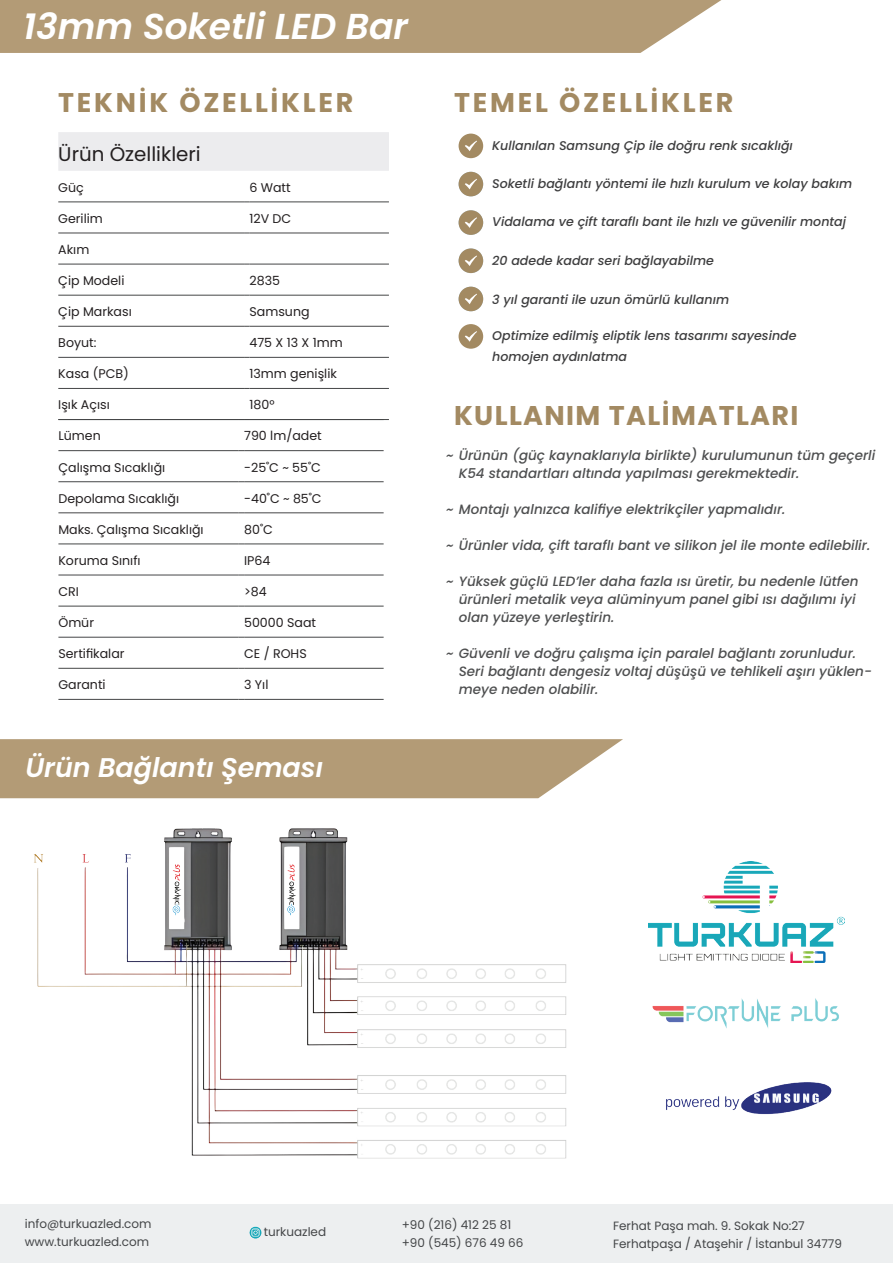
<style>
.page{position:relative;width:893px;height:1263px;background:#fff}
.page>*{position:absolute;margin:0;border:0;box-sizing:border-box;transform-origin:0 0}
.t1{font:italic 600 36px "Poppins";color:#fff}
.t2{font:700 27px "Poppins";letter-spacing:.1em;color:#a38a62}
.t3{font:700 27px "Poppins";letter-spacing:.05em;color:#a38a62}
.t4{font:italic 600 27px "Poppins";color:#fff}
.t5{font:19.8px "Poppins";color:#231f20}
.t6{font:italic 500 13.5px/18px "Poppins";color:#4e4f50}
.t7{font:12.6px "Poppins";color:#231f20}
.t8{font:italic 500 12.6px/21.6px "Poppins";color:#3e3e3f}
.t9{font:12px/18px "Poppins";color:#444648}
</style>
<div class="page">
<div style="left:0;top:1205px;width:893px;height:58px;background:#edeff0"></div>
<svg style="left:0;top:739px;width:623px;height:59px;background:#b8a17f"></svg>
<div style="left:58px;top:132px;width:331px;height:39px;background:#ececee"></div>
<hr style="left:58px;top:201px;width:186px;height:1px;background:#454647">
<hr style="left:249px;top:201px;width:140px;height:1px;background:#454647">
<hr style="left:58px;top:233px;width:186px;height:1px;background:#454647">
<hr style="left:249px;top:233px;width:140px;height:1px;background:#454647">
<hr style="left:58px;top:264px;width:186px;height:1px;background:#454647">
<hr style="left:249px;top:264px;width:140px;height:1px;background:#454647">
<hr style="left:58px;top:295px;width:186px;height:1px;background:#454647">
<hr style="left:249px;top:295px;width:140px;height:1px;background:#454647">
<hr style="left:58px;top:326px;width:186px;height:1px;background:#454647">
<hr style="left:249px;top:326px;width:140px;height:1px;background:#454647">
<hr style="left:58px;top:357px;width:186px;height:1px;background:#454647">
<hr style="left:249px;top:357px;width:140px;height:1px;background:#454647">
<hr style="left:58px;top:388px;width:186px;height:1px;background:#454647">
<hr style="left:249px;top:388px;width:140px;height:1px;background:#454647">
<hr style="left:249px;top:419px;width:140px;height:1px;background:#454647">
<hr style="left:58px;top:419px;width:181px;height:1px;background:#454647">
<hr style="left:244px;top:419px;width:140px;height:1px;background:#454647">
<hr style="left:58px;top:450px;width:181px;height:1px;background:#454647">
<hr style="left:244px;top:450px;width:140px;height:1px;background:#454647">
<hr style="left:58px;top:481px;width:181px;height:1px;background:#454647">
<hr style="left:244px;top:481px;width:140px;height:1px;background:#454647">
<hr style="left:58px;top:512px;width:181px;height:1px;background:#454647">
<hr style="left:244px;top:512px;width:140px;height:1px;background:#454647">
<hr style="left:58px;top:543px;width:181px;height:1px;background:#454647">
<hr style="left:244px;top:543px;width:140px;height:1px;background:#454647">
<hr style="left:58px;top:574px;width:181px;height:1px;background:#454647">
<hr style="left:244px;top:574px;width:140px;height:1px;background:#454647">
<hr style="left:58px;top:606px;width:181px;height:1px;background:#454647">
<hr style="left:244px;top:606px;width:140px;height:1px;background:#454647">
<hr style="left:58px;top:637px;width:181px;height:1px;background:#454647">
<hr style="left:244px;top:637px;width:140px;height:1px;background:#454647">
<hr style="left:58px;top:668px;width:181px;height:1px;background:#454647">
<hr style="left:244px;top:668px;width:140px;height:1px;background:#454647">
<hr style="left:58px;top:699px;width:181px;height:1px;background:#454647">
<hr style="left:244px;top:699px;width:140px;height:1px;background:#454647">
<div style="left:459px;top:134px;width:24px;height:24px;background:#a38a62;border-radius:50%"></div>
<svg style="left:465px;top:141px;width:12px;height:10px"></svg>
<div style="left:459px;top:172px;width:24px;height:24px;background:#a38a62;border-radius:50%"></div>
<svg style="left:465px;top:179px;width:12px;height:10px"></svg>
<div style="left:459px;top:210px;width:24px;height:25px;background:#a38a62;border-radius:50%"></div>
<svg style="left:465px;top:217px;width:12px;height:11px"></svg>
<div style="left:459px;top:248px;width:24px;height:25px;background:#a38a62;border-radius:50%"></div>
<svg style="left:465px;top:255px;width:12px;height:11px"></svg>
<div style="left:459px;top:287px;width:24px;height:24px;background:#a38a62;border-radius:50%"></div>
<svg style="left:465px;top:294px;width:12px;height:10px"></svg>
<div style="left:459px;top:324px;width:24px;height:25px;background:#a38a62;border-radius:50%"></div>
<svg style="left:465px;top:331px;width:12px;height:11px"></svg>
<img style="left:249px;top:1226px;width:13px;height:13px">
<img style="left:34px;top:828px;width:533px;height:331px">
<div style="left:0;top:0;width:721px;height:53px;background:#b39b76"></div>
<img style="left:652px;top:998px;width:187px;height:31px">
<img style="left:649px;top:861px;width:196px;height:101px">
<img style="left:666px;top:1082px;width:166px;height:32px">
<h1 class="t1" style="left:23px;top:6px;width:386px">13mm Soketli LED Bar</h1>
<h2 class="t2" style="left:58px;top:87px;width:296px">TEKNİK ÖZELLİKLER</h2>
<h3 class="t5" style="left:58px;top:142px;width:144px">Ürün Özellikleri</h3>
<p class="t7" style="left:58px;top:180px;width:27px">Güç</p>
<p class="t7" style="left:249px;top:180px;width:43px">6 Watt</p>
<p class="t7" style="left:58px;top:211px;width:46px">Gerilim</p>
<p class="t7" style="left:249px;top:211px;width:43px">12V DC</p>
<p class="t7" style="left:58px;top:242px;width:33px">Akım</p>
<p class="t7" style="left:58px;top:273px;width:68px">Çip Modeli</p>
<p class="t7" style="left:249px;top:273px;width:32px">2835</p>
<p class="t7" style="left:58px;top:304px;width:75px">Çip Markası</p>
<p class="t7" style="left:249px;top:304px;width:62px">Samsung</p>
<p class="t7" style="left:58px;top:335px;width:40px">Boyut:</p>
<p class="t7" style="left:249px;top:335px;width:95px">475 X 13 X 1mm</p>
<p class="t7" style="left:58px;top:366px;width:72px">Kasa (PCB)</p>
<p class="t7" style="left:249px;top:366px;width:89px">13mm genişlik</p>
<p class="t7" style="left:58px;top:398px;width:53px">Işık Açısı</p>
<p class="t7" style="left:249px;top:398px;width:27px">180°</p>
<p class="t7" style="left:58px;top:429px;width:44px">Lümen</p>
<p class="t7" style="left:244px;top:429px;width:79px">790 lm/adet</p>
<p class="t7" style="left:58px;top:460px;width:108px">Çalışma Sıcaklığı</p>
<p class="t7" style="left:244px;top:460px;width:78px">-25˚C ~ 55˚C</p>
<p class="t7" style="left:58px;top:491px;width:122px">Depolama Sıcaklığı</p>
<p class="t7" style="left:244px;top:491px;width:79px">-40˚C ~ 85˚C</p>
<p class="t7" style="left:58px;top:522px;width:147px">Maks. Çalışma Sıcaklığı</p>
<p class="t7" style="left:244px;top:522px;width:30px">80˚C</p>
<p class="t7" style="left:58px;top:553px;width:84px">Koruma Sınıfı</p>
<p class="t7" style="left:244px;top:553px;width:28px">IP64</p>
<p class="t7" style="left:58px;top:584px;width:22px">CRI</p>
<p class="t7" style="left:244px;top:584px;width:24px">&gt;84</p>
<p class="t7" style="left:58px;top:615px;width:37px">Ömür</p>
<p class="t7" style="left:244px;top:615px;width:73px">50000 Saat</p>
<p class="t7" style="left:58px;top:646px;width:68px">Sertifikalar</p>
<p class="t7" style="left:244px;top:646px;width:64px">CE / ROHS</p>
<p class="t7" style="left:58px;top:677px;width:49px">Garanti</p>
<p class="t7" style="left:244px;top:677px;width:26px">3 Yıl</p>
<h2 class="t4" style="left:25px;top:752px;width:300px">Ürün Bağlantı Şeması</h2>
<h2 class="t2" style="left:454px;top:87px;width:281px">TEMEL ÖZELLİKLER</h2>
<p class="t8" style="left:492px;top:134px;width:302px">Kullanılan Samsung Çip ile doğru renk sıcaklığı</p>
<p class="t8" style="left:492px;top:173px;width:361px">Soketli bağlantı yöntemi ile hızlı kurulum ve kolay bakım</p>
<p class="t8" style="left:492px;top:211px;width:355px">Vidalama ve çift taraflı bant ile hızlı ve güvenilir montaj</p>
<p class="t8" style="left:492px;top:250px;width:223px">20 adede kadar seri bağlayabilme</p>
<p class="t8" style="left:492px;top:289px;width:238px">3 yıl garanti ile uzun ömürlü kullanım</p>
<p class="t8" style="left:492px;top:325px;width:306px">Optimize edilmiş eliptik lens tasarımı sayesinde homojen aydınlatma</p>
<h2 class="t3" style="left:454px;top:400px;width:346px">KULLANIM TALİMATLARI</h2>
<p class="t6" style="left:459px;top:446px;width:418px;text-indent:-13px">~ Ürünün (güç kaynaklarıyla birlikte) kurulumunun tüm geçerli<br>K54 standartları altında yapılması gerekmektedir.</p>
<p class="t6" style="left:446px;top:500px;width:341px">~ Montajı yalnızca kalifiye elektrikçiler yapmalıdır.</p>
<p class="t6" style="left:446px;top:536px;width:426px">~ Ürünler vida, çift taraflı bant ve silikon jel ile monte edilebilir.</p>
<p class="t6" style="left:459px;top:572px;width:401px;text-indent:-13px">~ Yüksek güçlü LED’ler daha fazla ısı üretir, bu nedenle lütfen ürünleri metalik veya alüminyum panel gibi ısı dağılımı iyi olan yüzeye yerleştirin.</p>
<p class="t6" style="left:459px;top:644px;width:415px;text-indent:-13px">~ Güvenli ve doğru çalışma için paralel bağlantı zorunludur.<br>Seri bağlantı dengesiz voltaj düşüşü ve tehlikeli aşırı yüklen&shy;meye neden olabilir.</p>
<p class="t9" style="left:25px;top:1214px;width:128px">info@turkuazled.com www.turkuazled.com</p>
<p class="t9" style="left:264px;top:1223px;width:64px">turkuazled</p>
<p class="t9" style="left:402px;top:1216px;width:123px">+90 (216) 412 25 81 +90 (545) 676 49 66</p>
<p class="t9" style="left:613px;top:1216px;width:230px">Ferhat Paşa mah. 9. Sokak No:27<br>Ferhatpaşa / Ataşehir / İstanbul 34779</p>
</div>
